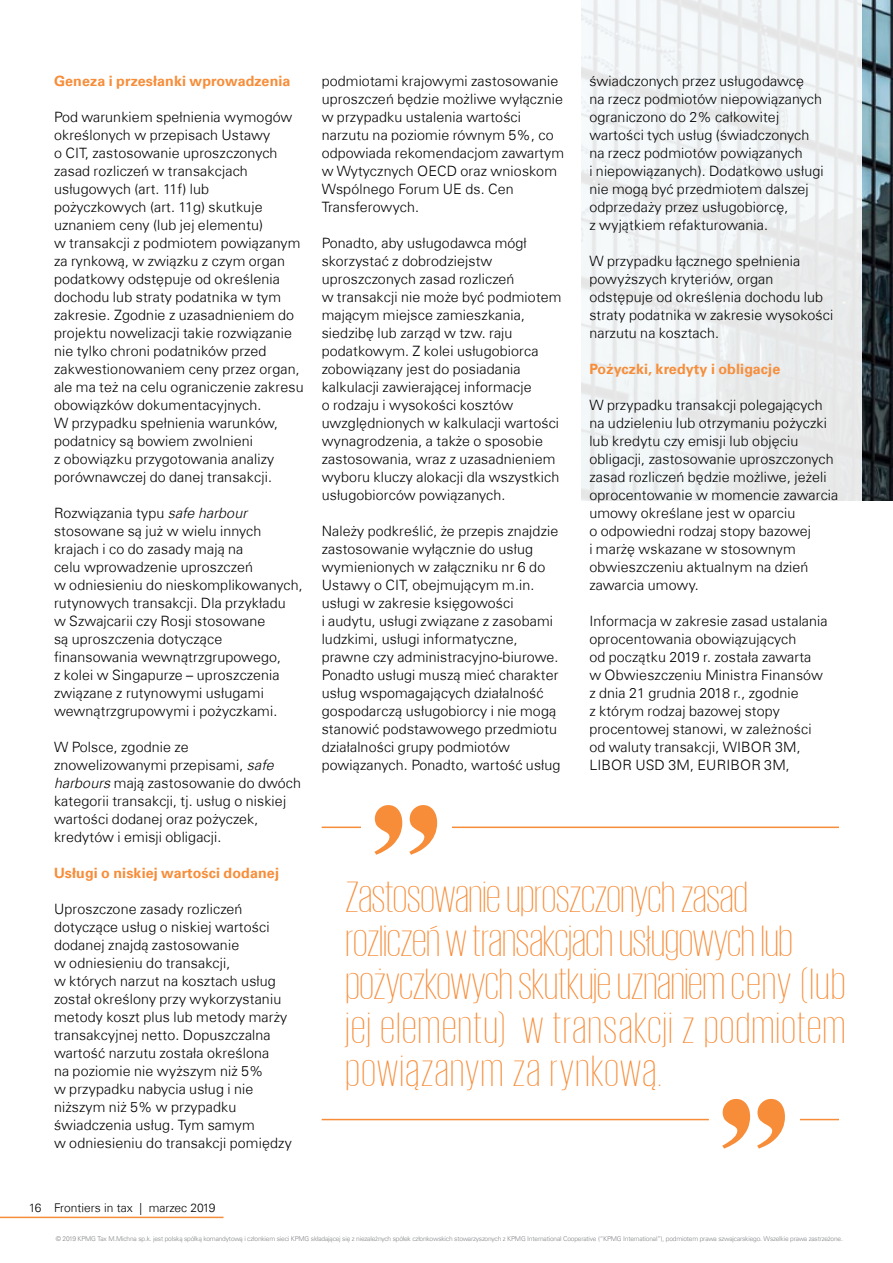
<style>
.page{position:relative;width:893px;height:1263px;background:#fff}
.page>*{position:absolute;margin:0;border:0;box-sizing:border-box;transform-origin:0 0}
.t1{font:180.75px "Engravers";color:#f78d39}
.t2{font:200 45.15px/43.5px "KPMG";color:#f78d39}
.t3{font:300 14.25px/18px "Universfor KPMG";letter-spacing:.01em;color:#000}
.t4{font:700 14.25px "Universfor KPMG";letter-spacing:.01em;color:#f78d39}
.t5{font:300 12px "Universfor KPMG";color:#000}
.t6{font:300 6.6px "Universfor KPMG";letter-spacing:-.025em;color:#808285}
.s1{font-style:italic}
</style>
<div class="page">
<img style="left:861px;top:0;width:32px;height:500px">
<hr style="left:322px;top:826px;width:517px;height:2px;background:#f78d39">
<hr style="left:322px;top:1119px;width:517px;height:1px;background:#f78d39">
<svg style="left:333px;top:826px;width:142px;height:3px"></svg>
<svg style="left:681px;top:1118px;width:142px;height:3px"></svg>
<hr style="left:0;top:1216px;width:224px;height:2px;background:#f78d39">
<p class="t4" style="left:54px;top:73px;width:238px">Geneza i przesłanki wprowadzenia</p>
<p class="t3" style="left:54px;top:108px;width:251px">Pod warunkiem spełnienia wymogów określonych w przepisach Ustawy<br>o CIT, zastosowanie uproszczonych zasad rozliczeń w transakcjach usługowych (art. 11f) lub pożyczkowych (art. 11g) skutkuje uznaniem ceny (lub jej elementu)<br>w transakcji z podmiotem powiązanym za rynkową, w związku z czym organ podatkowy odstępuje od określenia dochodu lub straty podatnika w tym zakresie. Zgodnie z uzasadnieniem do projektu nowelizacji takie rozwiązanie nie tylko chroni podatników przed zakwestionowaniem ceny przez organ, ale ma też na celu ograniczenie zakresu obowiązków dokumentacyjnych.<br>W przypadku spełnienia warunków, podatnicy są bowiem zwolnieni<br>z obowiązku przygotowania analizy porównawczej do danej transakcji.</p>
<p class="t3" style="left:54px;top:504px;width:250px">Rozwiązania typu <span class="s1">safe harbour </span>stosowane są już w wielu innych krajach i co do zasady mają na<br>celu wprowadzenie uproszczeń<br>w odniesieniu do nieskomplikowanych, rutynowych transakcji. Dla przykładu<br>w Szwajcarii czy Rosji stosowane<br>są uproszczenia dotyczące finansowania wewnątrzgrupowego,<br>z kolei w Singapurze – uproszczenia związane z rutynowymi usługami wewnątrzgrupowymi i pożyczkami.</p>
<p class="t3" style="left:54px;top:738px;width:249px">W Polsce, zgodnie ze znowelizowanymi przepisami, <span class="s1">safe harbours</span> mają zastosowanie do dwóch kategorii transakcji, tj. usług o niskiej wartości dodanej oraz pożyczek, kredytów i emisji obligacji.</p>
<p class="t4" style="left:54px;top:865px;width:226px">Usługi o niskiej wartości dodanej</p>
<p class="t3" style="left:54px;top:900px;width:239px">Uproszczone zasady rozliczeń dotyczące usług o niskiej wartości dodanej znajdą zastosowanie<br>w odniesieniu do transakcji,<br>w których narzut na kosztach usług został określony przy wykorzystaniu metody koszt plus lub metody marży transakcyjnej netto. Dopuszczalna wartość narzutu została określona<br>na poziomie nie wyższym niż 5%<br>w przypadku nabycia usług i nie niższym niż 5% w przypadku świadczenia usług. Tym samym<br>w odniesieniu do transakcji pomiędzy</p>
<p class="t3" style="left:322px;top:72px;width:244px">podmiotami krajowymi zastosowanie uproszczeń będzie możliwe wyłącznie w przypadku ustalenia wartości narzutu na poziomie równym 5%, co odpowiada rekomendacjom zawartym w Wytycznych OECD oraz wnioskom<br>Wspólnego Forum UE ds. Cen<br>Transferowych.</p>
<p class="t3" style="left:322px;top:234px;width:241px">Ponadto, aby usługodawca mógł skorzystać z dobrodziejstw uproszczonych zasad rozliczeń<br>w transakcji nie może być podmiotem mającym miejsce zamieszkania, siedzibę lub zarząd w tzw. raju podatkowym. Z kolei usługobiorca zobowiązany jest do posiadania kalkulacji zawierającej informacje<br>o rodzaju i wysokości kosztów uwzględnionych w kalkulacji wartości wynagrodzenia, a także o sposobie zastosowania, wraz z uzasadnieniem wyboru kluczy alokacji dla wszystkich usługobiorców powiązanych.</p>
<p class="t3" style="left:322px;top:522px;width:240px">Należy podkreślić, że przepis znajdzie zastosowanie wyłącznie do usług wymienionych w załączniku nr 6 do Ustawy o CIT, obejmującym m.in. usługi w zakresie księgowości<br>i audytu, usługi związane z zasobami ludzkimi, usługi informatyczne, prawne czy administracyjno-biurowe.<br>Ponadto usługi muszą mieć charakter usług wspomagających działalność gospodarczą usługobiorcy i nie mogą stanowić podstawowego przedmiotu działalności grupy podmiotów powiązanych. Ponadto, wartość usług</p>
<h1 class="t1" style="left:353px;top:761px;width:109px">"</h1>
<p class="t3" style="left:589px;top:72px;width:236px">świadczonych przez usługodawcę<br>na rzecz podmiotów niepowiązanych ograniczono do 2% całkowitej wartości tych usług (świadczonych na rzecz podmiotów powiązanych<br>i niepowiązanych). Dodatkowo usługi nie mogą być przedmiotem dalszej odprzedaży przez usługobiorcę,<br>z wyjątkiem refakturowania.</p>
<p class="t3" style="left:589px;top:252px;width:245px">W przypadku łącznego spełnienia powyższych kryteriów, organ odstępuje od określenia dochodu lub straty podatnika w zakresie wysokości narzutu na kosztach.</p>
<p class="t4" style="left:589px;top:361px;width:192px">Pożyczki, kredyty i obligacje</p>
<p class="t3" style="left:589px;top:396px;width:251px">W przypadku transakcji polegających na udzieleniu lub otrzymaniu pożyczki lub kredytu czy emisji lub objęciu obligacji, zastosowanie uproszczonych zasad rozliczeń będzie możliwe, jeżeli oprocentowanie w momencie zawarcia umowy określane jest w oparciu<br>o odpowiedni rodzaj stopy bazowej<br>i marżę wskazane w stosownym obwieszczeniu aktualnym na dzień zawarcia umowy.</p>
<p class="t3" style="left:589px;top:612px;width:240px">Informacja w zakresie zasad ustalania oprocentowania obowiązujących<br>od początku 2019 r. została zawarta<br>w Obwieszczeniu Ministra Finansów z dnia 21 grudnia 2018 r., zgodnie<br>z którym rodzaj bazowej stopy procentowej stanowi, w zależności od waluty transakcji, WIBOR 3M, LIBOR USD 3M, EURIBOR 3M,</p>
<h2 class="t2" style="left:346px;top:874px;width:501px">Zastosowanie uproszczonych zasad rozliczeń w transakcjach usługowych lub pożyczkowych skutkuje uznaniem ceny (lub jej elementu) w transakcji z podmiotem powiązanym za rynkową.</h2>
<h1 class="t1" style="left:701px;top:1055px;width:109px">"</h1>
<p class="t5" style="left:29px;top:1200px;width:188px">16 Frontiers in tax | marzec 2019</p>
<p class="t6" style="left:56px;top:1234px;width:788px">© 2019 KPMG Tax M.Michna sp.k. jest polską spółką komandytową i członkiem sieci KPMG składającej się z niezależnych spółek członkowskich stowarzyszonych z KPMG International Cooperative (“KPMG International”), podmiotem prawa szwajcarskiego. Wszelkie prawa zastrzeżone.</p>
</div>
